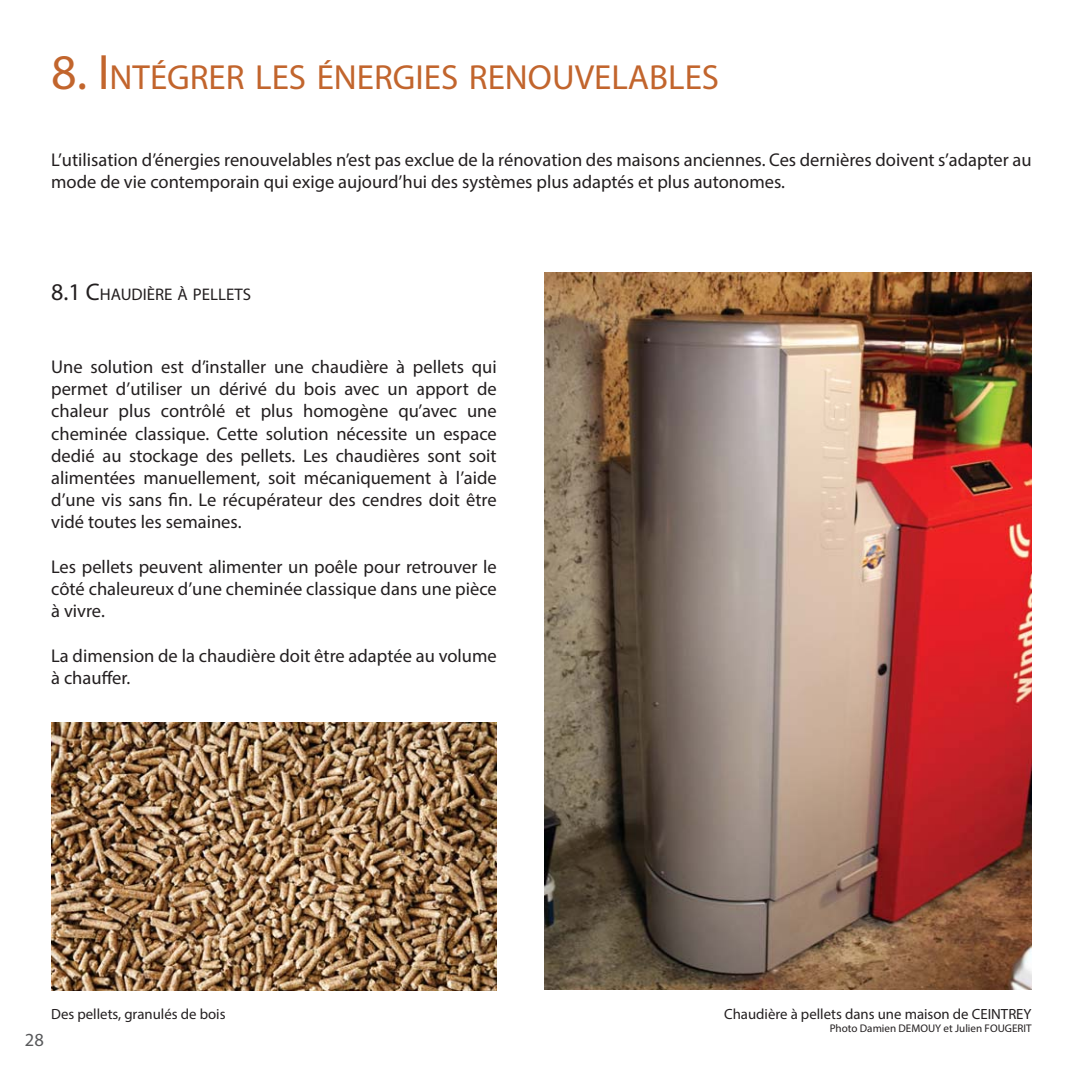
<style>
.page{position:relative;width:1084px;height:1085px;background:#fff}
.page>*{position:absolute;margin:0;border:0;box-sizing:border-box;transform-origin:0 0}
.t1{font:35px "Myriad Pro";color:#c2652d}
.t2{font:18.4px/22.2px "Myriad Pro";color:#231f20}
.t3{font:18.4px "Myriad Pro";color:#58595b}
.t4{font:16.8px "Myriad Pro";color:#231f20}
.t5{font:14.8px "Myriad Pro";color:#231f20}
.t6{font:11px "Myriad Pro";color:#231f20}
.s1{font-size:50px}
.s2{font-size:24px}
</style>
<div class="page">
<img style="left:51px;top:723px;width:446px;height:267px">
<img style="left:544px;top:273px;width:488px;height:716px">
<h1 class="t1" style="left:51px;top:56px;width:669px"><span class="s1">8. I</span>NTÉGRER LES ÉNERGIES RENOUVELABLES</h1>
<p class="t2" style="left:51px;top:150px;width:982px">L’utilisation d’énergies renouvelables n’est pas exclue de la rénovation des maisons anciennes. Ces dernières doivent s’adapter au mode de vie contemporain qui exige aujourd’hui des systèmes plus adaptés et plus autonomes.</p>
<p class="t4" style="left:51px;top:284px;width:201px"><span class="s2">8.1 C</span>HAUDIÈRE À PELLETS</p>
<p class="t2" style="left:51px;top:357px;width:447px;text-align:justify">Une solution est d’installer une chaudière à pellets qui permet d’utiliser un dérivé du bois avec un apport de chaleur plus contrôlé et plus homogène qu’avec une cheminée classique. Cette solution nécessite un espace dedié au stockage des pellets. Les chaudières sont soit alimentées manuellement, soit mécaniquement à l’aide d’une vis sans fin. Le récupérateur des cendres doit être vidé toutes les semaines.</p>
<p class="t2" style="left:51px;top:557px;width:447px;text-align:justify">Les pellets peuvent alimenter un poêle pour retrouver le côté chaleureux d’une cheminée classique dans une pièce à vivre.</p>
<p class="t2" style="left:51px;top:645px;width:447px">La dimension de la chaudière doit être adaptée au volume à chauffer.</p>
<p class="t3" style="left:25px;top:1032px;width:20px">28</p>
<p class="t5" style="left:51px;top:1008px;width:176px">Des pellets, granulés de bois</p>
<p class="t5" style="left:724px;top:1008px;width:309px">Chaudière à pellets dans une maison de CEINTREY</p>
<p class="t6" style="left:830px;top:1024px;width:203px">Photo Damien DEMOUY et Julien FOUGERIT</p>
</div>
